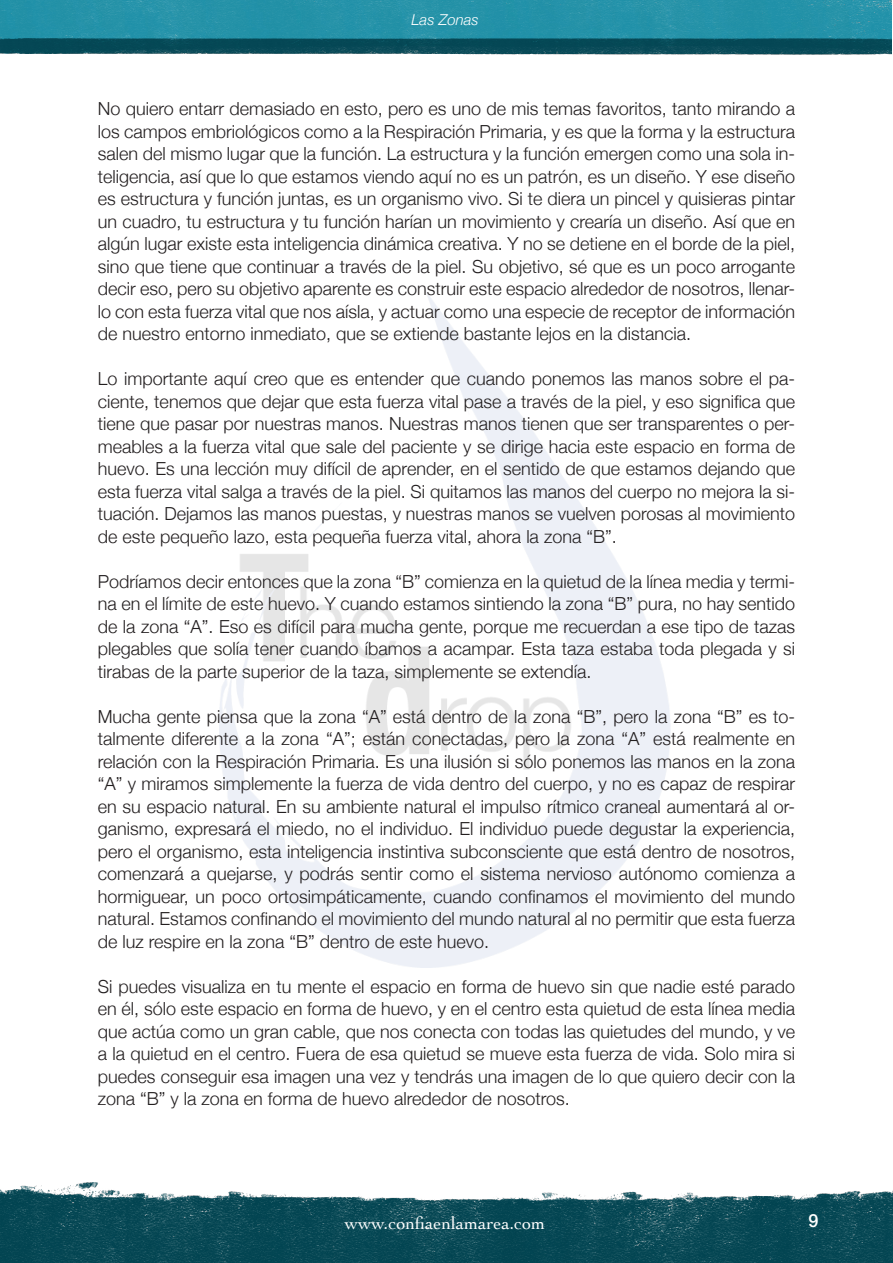
<style>
.page{position:relative;width:893px;height:1263px;background:#fff}
.page>*{position:absolute;margin:0;border:0;box-sizing:border-box;transform-origin:0 0}
.Castellano{font:300 18px/22.5px "Helvetica Neue";color:#231f20;text-align:justify}
.t1{font:18px "Cochin";color:#fff}
.t2{font:500 18px "Helvetica Neue";color:#fff}
.t3{font:italic 300 15px "Helvetica Neue";color:#fff}
</style>
<div class="page">
<img style="left:0;top:0;width:892px;height:55px">
<img style="left:0;top:1183px;width:893px;height:80px">
<img style="left:219px;top:292px;width:452px;height:675px">
<p class="t3" style="left:411px;top:8px;width:69px">Las Zonas</p>
<p class="Castellano" style="left:98px;top:96px;width:699px">No quiero entarr demasiado en esto, pero es uno de mis temas favoritos, tanto mirando a los campos embriológicos como a la Respiración Primaria, y es que la forma y la estructura salen del mismo lugar que la función. La estructura y la función emergen como una sola in&shy;teligencia, así que lo que estamos viendo aquí no es un patrón, es un diseño. Y ese diseño es estructura y función juntas, es un organismo vivo. Si te diera un pincel y quisieras pintar un cuadro, tu estructura y tu función harían un movimiento y crearía un diseño. Así que en algún lugar existe esta inteligencia dinámica creativa. Y no se detiene en el borde de la piel, sino que tiene que continuar a través de la piel. Su objetivo, sé que es un poco arrogante decir eso, pero su objetivo aparente es construir este espacio alrededor de nosotros, llenar&shy;lo con esta fuerza vital que nos aísla, y actuar como una especie de receptor de información de nuestro entorno inmediato, que se extiende bastante lejos en la distancia.</p>
<p class="Castellano" style="left:98px;top:366px;width:699px">Lo importante aquí creo que es entender que cuando ponemos las manos sobre el pa&shy;ciente, tenemos que dejar que esta fuerza vital pase a través de la piel, y eso significa que tiene que pasar por nuestras manos. Nuestras manos tienen que ser transparentes o per&shy;meables a la fuerza vital que sale del paciente y se dirige hacia este espacio en forma de huevo. Es una lección muy difícil de aprender, en el sentido de que estamos dejando que esta fuerza vital salga a través de la piel. Si quitamos las manos del cuerpo no mejora la si&shy;tuación. Dejamos las manos puestas, y nuestras manos se vuelven porosas al movimiento de este pequeño lazo, esta pequeña fuerza vital, ahora la zona “B”.</p>
<p class="Castellano" style="left:98px;top:569px;width:699px">Podríamos decir entonces que la zona “B” comienza en la quietud de la línea media y termi&shy;na en el límite de este huevo. Y cuando estamos sintiendo la zona “B” pura, no hay sentido de la zona “A”. Eso es difícil para mucha gente, porque me recuerdan a ese tipo de tazas plegables que solía tener cuando íbamos a acampar. Esta taza estaba toda plegada y si tirabas de la parte superior de la taza, simplemente se extendía.</p>
<p class="Castellano" style="left:98px;top:704px;width:699px">Mucha gente piensa que la zona “A” está dentro de la zona “B”, pero la zona “B” es to&shy;talmente diferente a la zona “A”; están conectadas, pero la zona “A” está realmente en relación con la Respiración Primaria. Es una ilusión si sólo ponemos las manos en la zona “A” y miramos simplemente la fuerza de vida dentro del cuerpo, y no es capaz de respirar en su espacio natural. En su ambiente natural el impulso rítmico craneal aumentará al or&shy;ganismo, expresará el miedo, no el individuo. El individuo puede degustar la experiencia, pero el organismo, esta inteligencia instintiva subconsciente que está dentro de nosotros, comenzará a quejarse, y podrás sentir como el sistema nervioso autónomo comienza a hormiguear, un poco ortosimpáticamente, cuando confinamos el movimiento del mundo natural. Estamos confinando el movimiento del mundo natural al no permitir que esta fuerza de luz respire en la zona “B” dentro de este huevo.</p>
<p class="Castellano" style="left:98px;top:974px;width:699px">Si puedes visualiza en tu mente el espacio en forma de huevo sin que nadie esté parado en él, sólo este espacio en forma de huevo, y en el centro esta quietud de esta línea media que actúa como un gran cable, que nos conecta con todas las quietudes del mundo, y ve a la quietud en el centro. Fuera de esa quietud se mueve esta fuerza de vida. Solo mira si puedes conseguir esa imagen una vez y tendrás una imagen de lo que quiero decir con la zona “B” y la zona en forma de huevo alrededor de nosotros.</p>
<p class="t1" style="left:345px;top:1211px;width:202px">www.confiaenlamarea.com</p>
<p class="t2" style="left:808px;top:1206px;width:12px">9</p>
</div>
